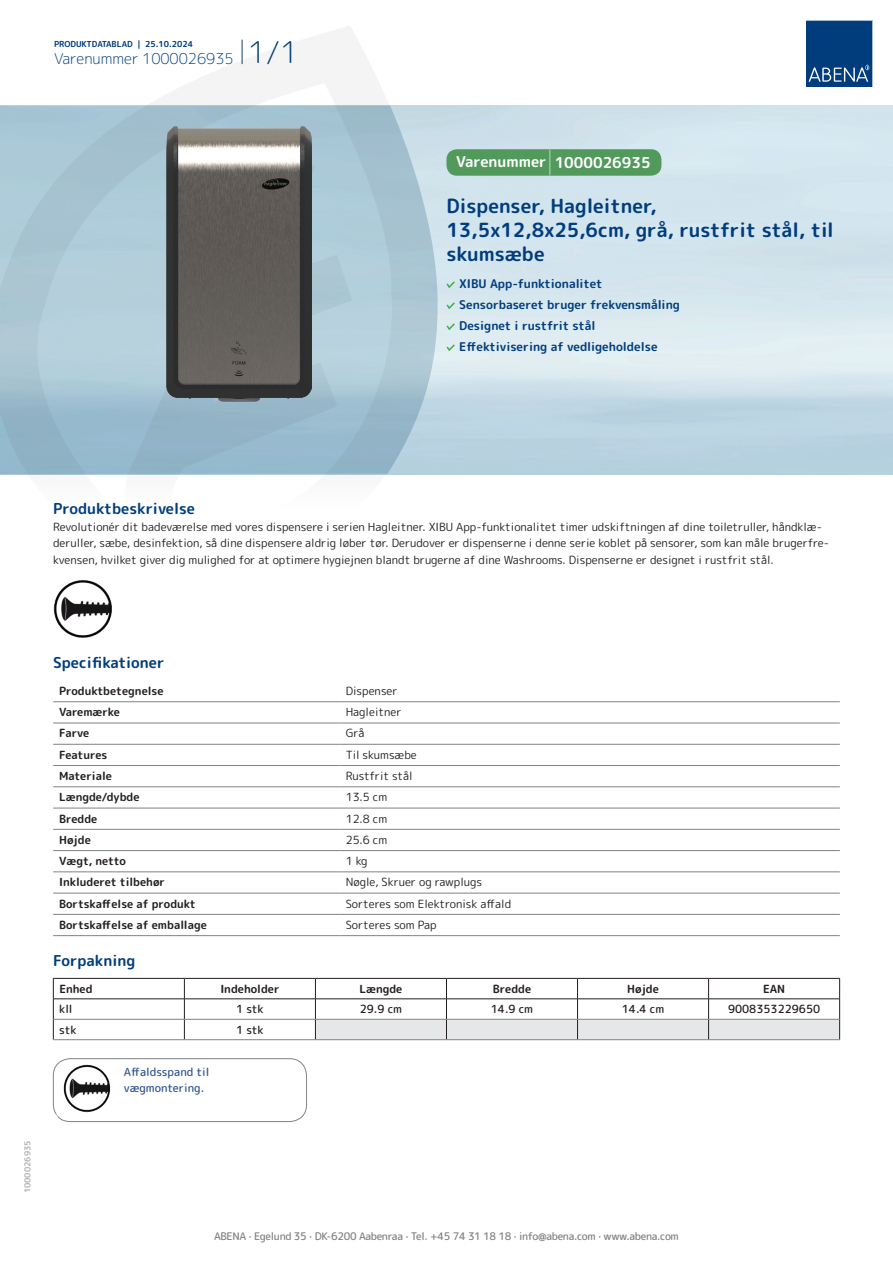
<style>
.page{position:relative;width:893px;height:1263px;background:#fff}
.page>*{position:absolute;margin:0;border:0;box-sizing:border-box;transform-origin:0 0}
.t1{font:700 19.5px/24px "Rounded Mplus 1 c";color:#013d7d}
.t2{font:700 15px "Rounded Mplus 1 c";color:#013d7d}
.t3{font:300 15px "Rounded Mplus 1 c";color:#013d7d}
.t4{font:700 15px "Rounded Mplus 1 c";color:#fff}
.t5{font:700 12px/21px "Rounded Mplus 1 c";color:#013d7d}
.t6{font:11.25px/16.5px "Rounded Mplus 1 c";color:#231f20}
.t7{font:700 11.25px "Rounded Mplus 1 c";color:#231f20}
.t8{font:500 11.25px "Rounded Mplus 1 c";color:#231f20}
.t9{font:500 11.25px/16.5px "Rounded Mplus 1 c";color:#305691}
.t10{font:500 10.5px "Rounded Mplus 1 c";letter-spacing:-.03em;color:#808285}
.t11{font:700 10.5px "Rounded Mplus 1 c";color:#fff}
.t12{font:700 8.25px "Rounded Mplus 1 c";color:#013d7d}
.t13{font:700 8.25px "Rounded Mplus 1 c";color:#b2b3b7}
.s1{font-size:30px}
.s2{font-size:25.5px}
</style>
<div class="page">
<svg style="left:0;top:26px;width:439px;height:449px"></svg>
<svg style="left:0;top:106px;width:438px;height:368px;background:#a7c5d3"></svg>
<svg style="left:242px;top:40px;width:1px;height:24px"></svg>
<svg style="left:806px;top:20px;width:67px;height:67px;background:#144b86"></svg>
<img style="left:166px;top:127px;width:146px;height:275px">
<img style="left:53px;top:580px;width:59px;height:58px">
<hr style="left:53px;top:701px;width:287px;height:1px;background:#808285">
<hr style="left:340px;top:701px;width:500px;height:1px;background:#808285">
<hr style="left:53px;top:723px;width:287px;height:1px;background:#808285">
<hr style="left:340px;top:723px;width:500px;height:1px;background:#808285">
<hr style="left:53px;top:744px;width:287px;height:1px;background:#808285">
<hr style="left:340px;top:744px;width:500px;height:1px;background:#808285">
<hr style="left:53px;top:765px;width:287px;height:1px;background:#808285">
<hr style="left:340px;top:765px;width:500px;height:1px;background:#808285">
<hr style="left:53px;top:786px;width:287px;height:1px;background:#808285">
<hr style="left:340px;top:786px;width:500px;height:1px;background:#808285">
<hr style="left:53px;top:808px;width:287px;height:1px;background:#808285">
<hr style="left:340px;top:808px;width:500px;height:1px;background:#808285">
<hr style="left:53px;top:829px;width:287px;height:1px;background:#808285">
<hr style="left:340px;top:829px;width:500px;height:1px;background:#808285">
<hr style="left:53px;top:850px;width:287px;height:1px;background:#808285">
<hr style="left:340px;top:850px;width:500px;height:1px;background:#808285">
<hr style="left:53px;top:871px;width:287px;height:1px;background:#808285">
<hr style="left:340px;top:871px;width:500px;height:1px;background:#808285">
<hr style="left:53px;top:893px;width:287px;height:1px;background:#808285">
<hr style="left:340px;top:893px;width:500px;height:1px;background:#808285">
<hr style="left:53px;top:914px;width:287px;height:1px;background:#808285">
<hr style="left:340px;top:914px;width:500px;height:1px;background:#808285">
<hr style="left:53px;top:935px;width:287px;height:1px;background:#808285">
<hr style="left:340px;top:935px;width:500px;height:1px;background:#808285">
<hr style="left:53px;top:978px;width:131px;height:1px;background:#231f20">
<hr style="left:184px;top:978px;width:131px;height:1px;background:#231f20">
<hr style="left:53px;top:998px;width:131px;height:1px;background:#231f20">
<hr style="left:184px;top:998px;width:131px;height:1px;background:#231f20">
<svg style="left:53px;top:978px;width:1px;height:61px"></svg>
<svg style="left:184px;top:978px;width:1px;height:61px"></svg>
<svg style="left:315px;top:978px;width:525px;height:61px"></svg>
<hr style="left:54px;top:1019px;width:130px;height:1px;background:#808285">
<hr style="left:184px;top:1019px;width:131px;height:1px;background:#808285">
<hr style="left:315px;top:1019px;width:131px;height:1px;background:#808285">
<hr style="left:446px;top:1019px;width:131px;height:1px;background:#808285">
<hr style="left:577px;top:1019px;width:132px;height:1px;background:#808285">
<hr style="left:709px;top:1019px;width:130px;height:1px;background:#808285">
<hr style="left:53px;top:1039px;width:131px;height:1px;background:#808285">
<hr style="left:184px;top:1039px;width:131px;height:1px;background:#808285">
<hr style="left:315px;top:1039px;width:131px;height:1px;background:#808285">
<hr style="left:446px;top:1039px;width:131px;height:1px;background:#808285">
<hr style="left:577px;top:1039px;width:132px;height:1px;background:#808285">
<hr style="left:709px;top:1039px;width:131px;height:1px;background:#808285">
<img style="left:63px;top:1065px;width:47px;height:47px">
<div style="left:53px;top:1058px;width:254px;height:64px;border:1px solid #808285;border-radius:17px"></div>
<svg style="left:446px;top:281px;width:9px;height:7px"></svg>
<svg style="left:446px;top:302px;width:9px;height:7px"></svg>
<svg style="left:446px;top:323px;width:9px;height:7px"></svg>
<svg style="left:446px;top:344px;width:9px;height:7px"></svg>
<div style="left:446px;top:149px;width:215px;height:27px;background:#52995c;border-radius:10px"></div>
<p class="t12" style="left:54px;top:38px;width:141px">PRODUKTDATABLAD | 25.10.2024</p>
<h2 class="t3" style="left:54px;top:48px;width:246px">Varenummer 1000026935 <span class="s1">1/1</span></h2>
<h2 class="t4" style="left:456px;top:152px;width:196px">Varenummer <span class="s2">|</span> 1000026935</h2>
<h1 class="t1" style="left:446px;top:194px;width:389px">Dispenser, Hagleitner,<br>13,5x12,8x25,6cm, grå, rustfrit stål, til skumsæbe</h1>
<p class="t5" style="left:459px;top:273px;width:222px">XIBU App-funktionalitet<br>Sensorbaseret bruger frekvensmåling<br>Designet i rustfrit stål<br>Effektivisering af vedligeholdelse</p>
<h2 class="t2" style="left:53px;top:498px;width:143px">Produktbeskrivelse</h2>
<p class="t6" style="left:53px;top:518px;width:777px">Revolutionér dit badeværelse med vores dispensere i serien Hagleitner. XIBU App-funktionalitet timer udskiftningen af dine toiletruller, håndklæ&shy;deruller, sæbe, desinfektion, så dine dispensere aldrig løber tør. Derudover er dispenserne i denne serie koblet på sensorer, som kan måle brugerfre&shy;kvensen, hvilket giver dig mulighed for at optimere hygiejnen blandt brugerne af dine Washrooms. Dispenserne er designet i rustfrit stål.</p>
<p class="t13" style="left:22px;top:1193px;width:54px;rotate:-90deg">1000026935</p>
<h2 class="t2" style="left:53px;top:652px;width:113px">Specifikationer</h2>
<p class="t7" style="left:59px;top:683px;width:106px">Produktbetegnelse</p>
<p class="t6" style="left:346px;top:682px;width:53px">Dispenser</p>
<p class="t7" style="left:59px;top:704px;width:62px">Varemærke</p>
<p class="t6" style="left:346px;top:704px;width:57px">Hagleitner</p>
<p class="t7" style="left:59px;top:725px;width:32px">Farve</p>
<p class="t6" style="left:346px;top:725px;width:20px">Grå</p>
<p class="t7" style="left:59px;top:747px;width:50px">Features</p>
<p class="t6" style="left:346px;top:746px;width:73px">Til skumsæbe</p>
<p class="t7" style="left:59px;top:768px;width:54px">Materiale</p>
<p class="t6" style="left:346px;top:768px;width:69px">Rustfrit stål</p>
<p class="t7" style="left:59px;top:789px;width:82px">Længde/dybde</p>
<p class="t6" style="left:346px;top:789px;width:43px">13.5 cm</p>
<p class="t7" style="left:59px;top:810px;width:40px">Bredde</p>
<p class="t6" style="left:346px;top:810px;width:43px">12.8 cm</p>
<p class="t7" style="left:59px;top:832px;width:33px">Højde</p>
<p class="t6" style="left:346px;top:831px;width:43px">25.6 cm</p>
<p class="t7" style="left:59px;top:853px;width:68px">Vægt, netto</p>
<p class="t6" style="left:346px;top:853px;width:23px">1 kg</p>
<p class="t7" style="left:59px;top:874px;width:107px">Inkluderet tilbehør</p>
<p class="t6" style="left:346px;top:874px;width:138px">Nøgle, Skruer og rawplugs</p>
<p class="t7" style="left:59px;top:895px;width:138px">Bortskaffelse af produkt</p>
<p class="t6" style="left:346px;top:895px;width:167px">Sorteres som Elektronisk affald</p>
<p class="t7" style="left:59px;top:917px;width:149px">Bortskaffelse af emballage</p>
<p class="t6" style="left:346px;top:916px;width:93px">Sorteres som Pap</p>
<h2 class="t2" style="left:53px;top:950px;width:84px">Forpakning</h2>
<p class="t7" style="left:59px;top:981px;width:35px">Enhed</p>
<p class="t7" style="left:220px;top:981px;width:61px">Indeholder</p>
<p class="t7" style="left:359px;top:981px;width:44px">Længde</p>
<p class="t7" style="left:493px;top:981px;width:40px">Bredde</p>
<p class="t7" style="left:627px;top:981px;width:33px">Højde</p>
<p class="t7" style="left:763px;top:981px;width:24px">EAN</p>
<p class="t8" style="left:59px;top:1001px;width:15px">kll</p>
<p class="t8" style="left:236px;top:1001px;width:29px">1 stk</p>
<p class="t8" style="left:360px;top:1001px;width:44px">29.9 cm</p>
<p class="t8" style="left:491px;top:1001px;width:44px">14.9 cm</p>
<p class="t8" style="left:622px;top:1001px;width:44px">14.4 cm</p>
<p class="t8" style="left:728px;top:1001px;width:94px">9008353229650</p>
<p class="t8" style="left:59px;top:1021px;width:19px">stk</p>
<p class="t8" style="left:236px;top:1021px;width:29px">1 stk</p>
<p class="t9" style="left:124px;top:1063px;width:87px">Affaldsspand til vægmontering.</p>
<p class="t11" style="left:53px;top:1110px;width:7px">*</p>
<p class="t10" style="left:214px;top:1229px;width:466px">ABENA · Egelund 35 · DK-6200 Aabenraa · Tel. +45 74 31 18 18 · info@abena.com · www.abena.com</p>
</div>
